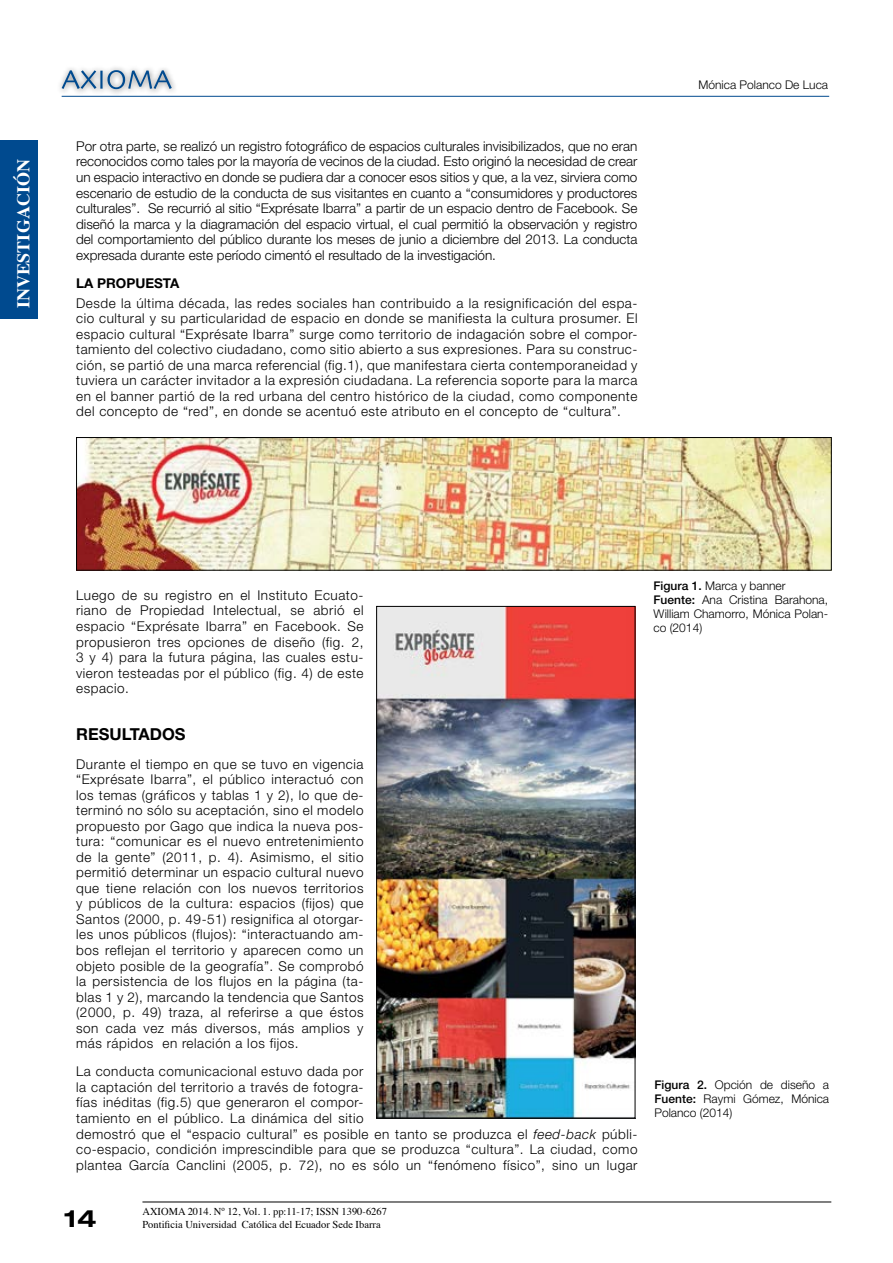
<style>
.page{position:relative;width:893px;height:1263px;background:#fff}
.page>*{position:absolute;margin:0;border:0;box-sizing:border-box;transform-origin:0 0}
.t1{font:700 expanded 24px "Helvetica Neue";color:#000}
.t2{font:700 18px "Times";color:#fff}
.t3{font:700 16.5px "Helvetica Neue";color:#000}
.t4{font:300 13.5px/15.5px "Helvetica Neue";letter-spacing:.04em;color:#000;text-align:justify}
.t5{font:700 13.5px "Helvetica Neue";color:#000}
.t6{font:300 12px/13.8px "Helvetica Neue";color:#000}
.t7{font:10.5px/12.6px "Times";color:#000}
.s1{font-style:italic}
.s2{font-weight:500}
</style>
<div class="page">
<hr style="left:142px;top:1201px;width:689px;height:1px;background:#000">
<div style="left:56px;top:65px;width:122px;height:31px;background:#000;opacity:.51"></div>
<svg style="left:62px;top:70px;width:110px;height:19px;background:#a4b8ca"></svg>
<hr style="left:62px;top:96px;width:767px;height:1px;background:#004a8f">
<div style="left:0;top:140px;width:37px;height:179px;background:#004a8f"></div>
<img style="left:78px;top:439px;width:752px;height:130px">
<div style="left:76px;top:437px;width:756px;height:134px;border:1px solid #000"></div>
<img style="left:378px;top:608px;width:255px;height:508px">
<div style="left:376px;top:606px;width:259px;height:512px;border:1px solid #000"></div>
<h2 class="t2" style="left:6px;top:307px;width:150px;rotate:-90deg">INVESTIGACIÓN</h2>
<p class="t4" style="left:76px;top:138px;width:563px">Por otra parte, se realizó un registro fotográfico de espacios culturales invisibilizados, que no eran reconocidos como tales por la mayoría de vecinos de la ciudad. Esto originó la necesidad de crear un espacio interactivo en donde se pudiera dar a conocer esos sitios y que, a la vez, sirviera como escenario de estudio de la conducta de sus visitantes en cuanto a “consumidores y productores culturales”. Se recurrió al sitio “Exprésate Ibarra” a partir de un espacio dentro de Facebook. Se diseñó la marca y la diagramación del espacio virtual, el cual permitió la observación y registro del comportamiento del público durante los meses de junio a diciembre del 2013. La conducta expresada durante este período cimentó el resultado de la investigación.</p>
<p class="t5" style="left:76px;top:275px;width:105px">LA PROPUESTA</p>
<p class="t4" style="left:76px;top:295px;width:563px">Desde la última década, las redes sociales han contribuido a la resignificación del espa&shy;cio cultural y su particularidad de espacio en donde se manifiesta la cultura prosumer. El espacio cultural “Exprésate Ibarra” surge como territorio de indagación sobre el compor&shy;tamiento del colectivo ciudadano, como sitio abierto a sus expresiones. Para su construc&shy;ción, se partió de una marca referencial (fig.1), que manifestara cierta contemporaneidad y tuviera un carácter invitador a la expresión ciudadana. La referencia soporte para la marca en el banner partió de la red urbana del centro histórico de la ciudad, como componente del concepto de “red”, en donde se acentuó este atributo en el concepto de “cultura”.</p>
<p class="t6" style="left:698px;top:77px;width:131px">Mónica Polanco De Luca</p>
<p class="t4" style="left:76px;top:587px;width:289px">Luego de su registro en el Instituto Ecuato&shy;riano de Propiedad Intelectual, se abrió el espacio “Exprésate Ibarra” en Facebook. Se propusieron tres opciones de diseño (fig. 2, 3 y 4) para la futura página, las cuales estu&shy;vieron testeadas por el público (fig. 4) de este espacio.</p>
<p class="t3" style="left:76px;top:724px;width:111px">RESULTADOS</p>
<p class="t4" style="left:76px;top:756px;width:289px">Durante el tiempo en que se tuvo en vigencia “Exprésate Ibarra”, el público interactuó con los temas (gráficos y tablas 1 y 2), lo que de&shy;terminó no sólo su aceptación, sino el modelo propuesto por Gago que indica la nueva pos&shy;tura: “comunicar es el nuevo entretenimiento de la gente” (2011, p. 4). Asimismo, el sitio permitió determinar un espacio cultural nuevo que tiene relación con los nuevos territorios y públicos de la cultura: espacios (fijos) que Santos (2000, p. 49-51) resignifica al otorgar&shy;les unos públicos (flujos): “interactuando am&shy;bos reflejan el territorio y aparecen como un objeto posible de la geografía”. Se comprobó la persistencia de los flujos en la página (ta&shy;blas 1 y 2), marcando la tendencia que Santos (2000, p. 49) traza, al referirse a que éstos son cada vez más diversos, más amplios y más rápidos en relación a los fijos.</p>
<p class="t4" style="left:76px;top:1063px;width:563px;text-align:left">La conducta comunicacional estuvo dada por<br>la captación del territorio a través de fotogra-<br>fías inéditas (fig.5) que generaron el compor-<br>tamiento en el público. La dinámica del sitio<br>demostró que el “espacio cultural” es posible en tanto se produzca el <span class="s1">feed-back</span> públi&shy;co-espacio, condición imprescindible para que se produzca “cultura”. La ciudad, como plantea García Canclini (2005, p. 72), no es sólo un “fenómeno físico”, sino un lugar</p>
<h1 class="t1" style="left:64px;top:1203px;width:34px">14</h1>
<p class="t7" style="left:142px;top:1204px;width:246px">AXIOMA 2014. Nº 12, Vol. 1. pp:11-17; ISSN 1390-6267<br>Pontificia Universidad Católica del Ecuador Sede Ibarra</p>
<p class="t6" style="left:653px;top:579px;width:176px"><span class="s2">Figura 1.</span> Marca y banner<br><span class="s2">Fuente:</span> Ana Cristina Barahona,<br>William Chamorro, Mónica Polan&shy;co (2014)</p>
<p class="t6" style="left:654px;top:1078px;width:176px;text-align:justify"><span class="s2">Figura 2.</span> Opción de diseño a <span class="s2">Fuente:</span> Raymi Gómez, Mónica Polanco (2014)</p>
</div>
